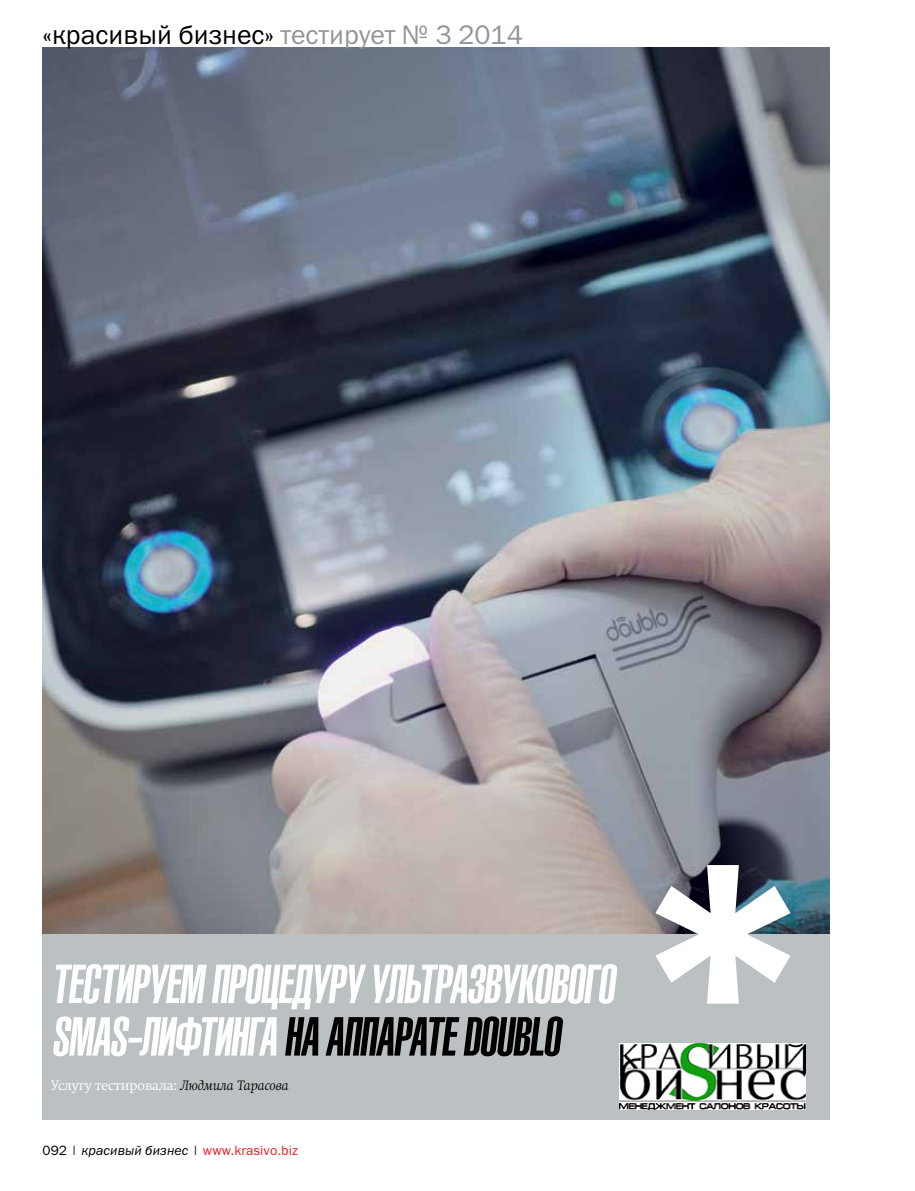
<style>
.page{position:relative;width:915px;height:1191px;background:#fff}
.page>*{position:absolute;margin:0;border:0;box-sizing:border-box;transform-origin:0 0}
.t1{font:54px/52.5px "Helios Ultra Compressed";color:#fff}
.t2{font:27px "Franklin Gothic Book C";color:#000}
.t3{font:13.5px "Franklin Gothic Book C";letter-spacing:.01em;color:#ed1d24}
.t4{font:13.5px "Swift Light C";color:#fff}
.s1{color:#939598}
.s2{color:#000}
.s3{font-style:italic;color:#000}
</style>
<div class="page">
<img style="left:43px;top:47px;width:786px;height:887px">
<div style="left:43px;top:934px;width:786px;height:186px;background:#bbc0c2"></div>
<svg style="left:655px;top:865px;width:135px;height:138px"></svg>
<img style="left:619px;top:1043px;width:185px;height:66px">
<p class="t2" style="left:43px;top:20px;width:481px">«красивый бизнес» <span class="s1">тестирует № 3 2014</span></p>
<p class="t1" style="left:51px;top:956px;width:572px">ТЕСТИРУЕМ ПРОЦЕДУРУ УЛЬТРАЗВУКОВОГО<br>SMAS-ЛИФТИНГА <span class="s2">НА АППАРАТЕDOUBLO</span></p>
<p class="t4" style="left:51px;top:1077px;width:239px">Услугу тестировала: <span class="s3">Людмила Тарасова</span></p>
<p class="t3" style="left:43px;top:1143px;width:257px"><span class="s2">092 |</span> <span class="s3">красивый бизнес</span> <span class="s2">|</span> www.krasivo.biz</p>
</div>
